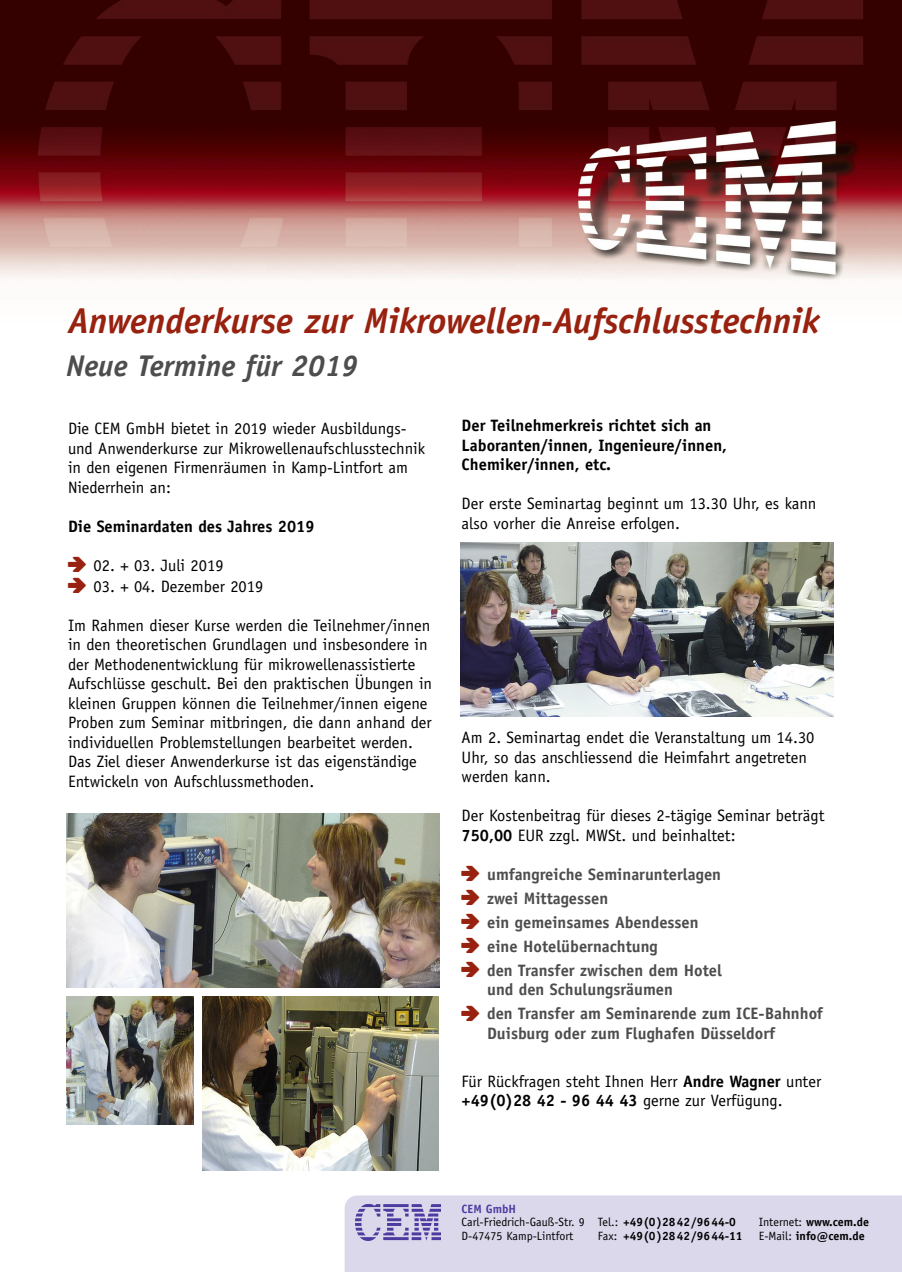
<style>
.page{position:relative;width:902px;height:1272px;background:#fff}
.page>*{position:absolute;margin:0;border:0;box-sizing:border-box;transform-origin:0 0}
.t1{font:italic 700 36px "Officina Sans";color:#98220f}
.t2{font:italic 700 30px "Officina Sans";color:#4d4d4d}
.t3{font:16.5px/19.5px "Officina Sans";color:#000}
.t4{font:700 16.5px/24px "Officina Sans";color:#4d4d4d}
.t5{font:700 16.5px/19.5px "Officina Sans";color:#000}
.t6{font:12px/13.5px "Officina Sans";color:#000}
.t7{font:700 12px "Officina Sans";color:#000}
.s1{font-family:"Arrowstfb";font-size:18px;color:#98220f}
.s2{font-weight:700}
.s3{font-family:"Arrowstfb";font-weight:400;font-size:18px;color:#98220f}
.s4{font-weight:700;color:#4e3b9f}
.s5{font-weight:400}
</style>
<div class="page">
<img style="left:0;top:0;width:901px;height:280px">
<div style="left:344px;top:1195px;width:557px;height:76px;background:#dcd8ec"></div>
<div style="left:355px;top:1201px;width:85px;height:44px;background:#dcd8ec"></div>
<img style="left:355px;top:1204px;width:85px;height:36px">
<img style="left:461px;top:542px;width:372px;height:174px">
<img style="left:66px;top:813px;width:373px;height:174px">
<img style="left:66px;top:996px;width:128px;height:128px">
<img style="left:203px;top:996px;width:235px;height:174px">
<h1 class="t1" style="left:68px;top:307px;width:752px">Anwenderkurse zur Mikrowellen-Aufschlusstechnik</h1>
<h2 class="t2" style="left:66px;top:354px;width:294px">Neue Termine für 2019</h2>
<p class="t3" style="left:68px;top:420px;width:358px">Die CEM GmbH bietet in 2019 wieder Ausbildungs&shy;und Anwenderkurse zur Mikrowellenaufschlusstechnik in den eigenen Firmenräumen in Kamp-Lintfort am Niederrhein an:</p>
<p class="t5" style="left:68px;top:517px;width:248px">Die Seminardaten des Jahres 2019</p>
<p class="t3" style="left:68px;top:556px;width:197px;line-height:21px"><span class="s1">f</span> 02. + 03. Juli 2019<br><span class="s1">f</span> 03. + 04. Dezember 2019</p>
<p class="t3" style="left:68px;top:616px;width:365px">Im Rahmen dieser Kurse werden die Teilnehmer/innen in den theoretischen Grundlagen und insbesondere in der Methodenentwicklung für mikrowellenassistierte Aufschlüsse geschult. Bei den praktischen Übungen in kleinen Gruppen können die Teilnehmer/innen eigene Proben zum Seminar mitbringen, die dann anhand der individuellen Problemstellungen bearbeitet werden.<br>Das Ziel dieser Anwenderkurse ist das eigenständige Entwickeln von Aufschlussmethoden.</p>
<p class="t5" style="left:461px;top:417px;width:267px">Der Teilnehmerkreis richtet sich an<br>Laboranten/innen, Ingenieure/innen,<br>Chemiker/innen, etc.</p>
<p class="t3" style="left:461px;top:495px;width:356px">Der erste Seminartag beginnt um 13.30 Uhr, es kann also vorher die Anreise erfolgen.</p>
<p class="t3" style="left:461px;top:729px;width:354px">Am 2. Seminartag endet die Veranstaltung um 14.30<br>Uhr, so das anschliessend die Heimfahrt angetreten werden kann.</p>
<p class="t3" style="left:461px;top:807px;width:364px">Der Kostenbeitrag für dieses 2-tägige Seminar beträgt<br><span class="s2">750,00</span> EUR zzgl. MWSt. und beinhaltet:</p>
<p class="t4" style="left:461px;top:863px;width:262px"><span class="s3">f</span> umfangreiche Seminarunterlagen <span class="s3">f</span> zwei Mittagessen<br><span class="s3">f</span> ein gemeinsames Abendessen<br><span class="s3">f</span> eine Hotelübernachtung<br><span class="s3">f</span> den Transfer zwischen dem Hotel</p>
<p class="t4" style="left:461px;top:979px;width:363px;text-indent:26px">und den Schulungsräumen<br><span class="s3">f</span> den Transfer am Seminarende zum ICE-Bahnhof</p>
<p class="t4" style="left:487px;top:1022px;width:289px">Duisburg oder zum Flughafen Düsseldorf</p>
<p class="t3" style="left:461px;top:1072px;width:361px">Für Rückfragen steht Ihnen Herr <span class="s2">Andre Wagner</span> unter <span class="s2">+49(0)28 42 - 96 44 43</span> gerne zur Verfügung.</p>
<p class="t6" style="left:461px;top:1202px;width:276px"><span class="s4">CEM GmbH<br></span>Carl-Friedrich-Gauß-Str. 9 Tel.: <span class="s2">+49(0)2842/9644-0</span></p>
<p class="t7" style="left:758px;top:1217px;width:112px"><span class="s5">Internet:</span> www.cem.de</p>
<p class="t6" style="left:461px;top:1229px;width:113px">D-47475 Kamp-Lintfort</p>
<p class="t7" style="left:597px;top:1230px;width:146px"><span class="s5">Fax:</span> +49(0)2842/9644-11</p>
<p class="t7" style="left:758px;top:1230px;width:107px"><span class="s5">E-Mail:</span> info@cem.de</p>
</div>
